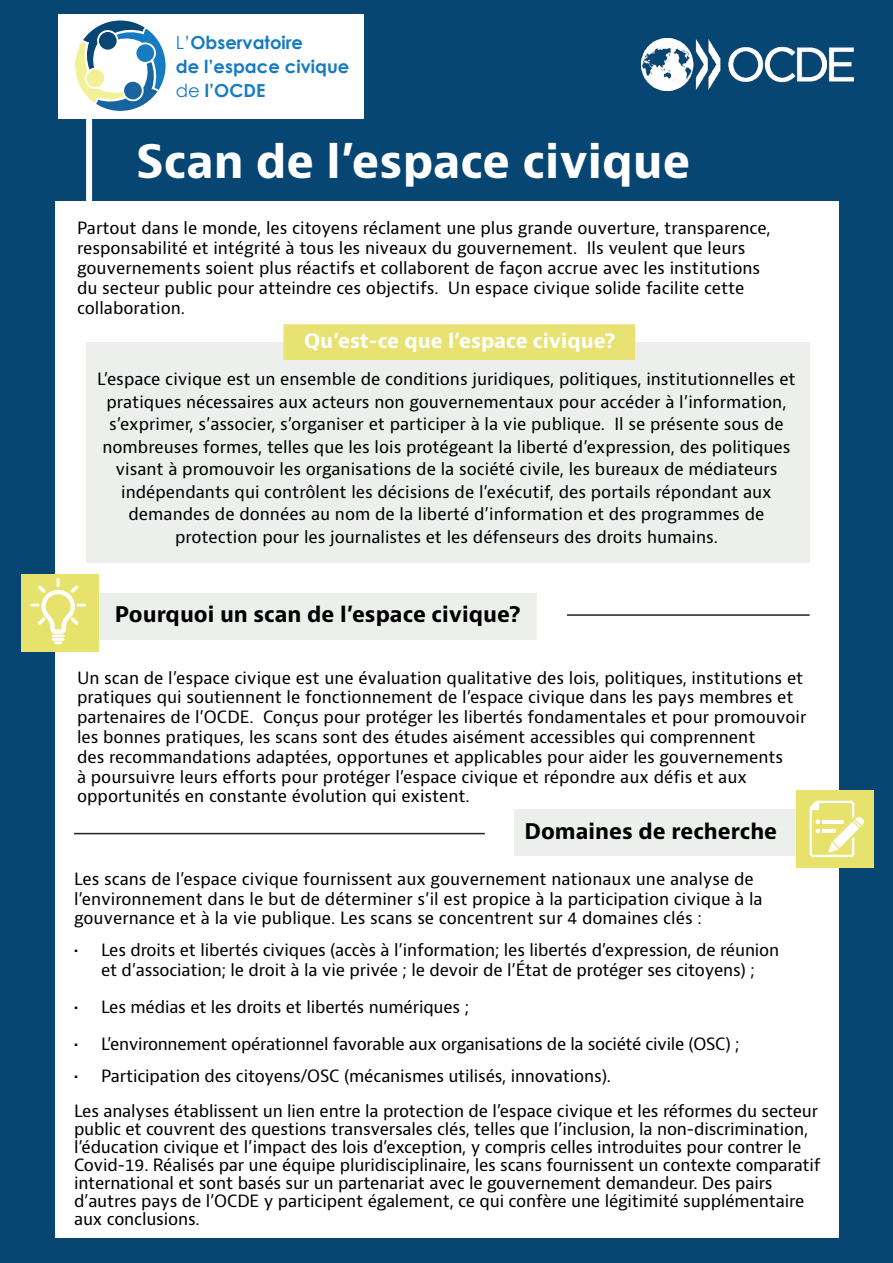
<style>
.page{position:relative;width:893px;height:1263px;background:#074673}
.page>*{position:absolute;margin:0;border:0;box-sizing:border-box;transform-origin:0 0}
.t1{font:700 45px "OECD Bernini";color:#fff}
.t2{font:700 21px "OECD Bernini";color:#000001}
.t3{font:700 19.5px "OECD Bernini";color:#fff}
.t4{font:700 18px/24px "Century Gothic";color:#177bc1}
.t5{font:16.5px/19.8px "OECD Bernini";color:#000001}
.t6{font:16.5px "OECD Bernini";letter-spacing:-.02em;color:#000001}
.s1{font-weight:400}
</style>
<div class="page">
<div style="left:55px;top:201px;width:783px;height:1036px;background:#fff"></div>
<div style="left:86px;top:342px;width:724px;height:220px;background:#edefed"></div>
<div style="left:283px;top:324px;width:352px;height:36px;background:#e7e271;border:2px solid #e7e271"></div>
<div style="left:99px;top:593px;width:438px;height:46px;background:#edefed"></div>
<div style="left:21px;top:574px;width:78px;height:78px;background:#e7e26c"></div>
<svg style="left:30px;top:578px;width:56px;height:66px"></svg>
<div style="left:514px;top:809px;width:281px;height:46px;background:#edefed"></div>
<div style="left:796px;top:790px;width:77px;height:78px;background:#e7e26c"></div>
<hr style="left:74px;top:833px;width:411px;height:1px;background:#231f20">
<hr style="left:567px;top:614px;width:243px;height:2px;background:#231f20">
<svg style="left:810px;top:801px;width:54px;height:56px"></svg>
<div style="left:58px;top:15px;width:306px;height:104px;background:#fff"></div>
<div style="left:86px;top:115px;width:6px;height:91px;background:#fff"></div>
<svg style="left:75px;top:20px;width:91px;height:91px"></svg>
<div style="left:99px;top:32px;width:18px;height:18px;background:#084774;border-radius:50%"></div>
<div style="left:87px;top:69px;width:17px;height:18px;background:#f3f195;border-radius:50%"></div>
<img style="left:641px;top:39px;width:212px;height:52px">
<p class="t4" style="left:176px;top:30px;width:175px"><span class="s1">L’</span>Observatoire<br>de l’espace civique <span class="s1">de</span> l’OCDE</p>
<p class="t1" style="left:136px;top:133px;width:556px">Scan de l’espace civique</p>
<p class="t5" style="left:77px;top:219px;width:695px">Partout dans le monde, les citoyens réclament une plus grande ouverture, transparence, responsabilité et intégrité à tous les niveaux du gouvernement. Ils veulent que leurs gouvernements soient plus réactifs et collaborent de façon accrue avec les institutions du secteur public pour atteindre ces objectifs. Un espace civique solide facilite cette collaboration.</p>
<p class="t3" style="left:304px;top:328px;width:313px">Qu’est-ce que l’espace civique?</p>
<p class="t5" style="left:97px;top:368px;width:700px;line-height:22.5px;text-align:center">L’espace civique est un ensemble de conditions juridiques, politiques, institutionnelles et pratiques nécessaires aux acteurs non gouvernementaux pour accéder à l’information, s’exprimer, s’associer, s’organiser et participer à la vie publique. Il se présente sous de nombreuses formes, telles que les lois protégeant la liberté d’expression, des politiques visant à promouvoir les organisations de la société civile, les bureaux de médiateurs indépendants qui contrôlent les décisions de l’exécutif, des portails répondant aux demandes de données au nom de la liberté d’information et des programmes de protection pour les journalistes et les défenseurs des droits humains.</p>
<p class="t2" style="left:115px;top:601px;width:407px">Pourquoi un scan de l’espace civique?</p>
<p class="t5" style="left:77px;top:668px;width:731px">Un scan de l’espace civique est une évaluation qualitative des lois, politiques, institutions et pratiques qui soutiennent le fonctionnement de l’espace civique dans les pays membres et partenaires de l’OCDE. Conçus pour protéger les libertés fondamentales et pour promouvoir les bonnes pratiques, les scans sont des études aisément accessibles qui comprennent<br>des recommandations adaptées, opportunes et applicables pour aider les gouvernements<br>à poursuivre leurs efforts pour protéger l’espace civique et répondre aux défis et aux opportunités en constante évolution qui existent.</p>
<p class="t2" style="left:524px;top:817px;width:254px">Domaines de recherche</p>
<p class="t5" style="left:74px;top:869px;width:690px">Les scans de l’espace civique fournissent aux gouvernement nationaux une analyse de l’environnement dans le but de déterminer s’il est propice à la participation civique à la gouvernance et à la vie publique. Les scans se concentrent sur 4 domaines clés :</p>
<p class="t5" style="left:74px;top:941px;width:707px;text-align:center">• Les droits et libertés civiques (accès à l’information; les libertés d’expression, de réunion et d’association; le droit à la vie privée ; le devoir de l’État de protéger ses citoyens) ;</p>
<p class="t5" style="left:74px;top:997px;width:397px">• Les médias et les droits et libertés numériques ;</p>
<p class="t6" style="left:74px;top:1033px;width:667px">• L’environnement opérationnel favorable aux organisations de la société civile (OSC) ;</p>
<p class="t5" style="left:74px;top:1066px;width:538px">• Participation des citoyens/OSC (mécanismes utilisés, innovations).</p>
<p class="t5" style="left:74px;top:1102px;width:748px;line-height:18px">Les analyses établissent un lien entre la protection de l’espace civique et les réformes du secteur public et couvrent des questions transversales clés, telles que l’inclusion, la non-discrimination, l’éducation civique et l’impact des lois d’exception, y compris celles introduites pour contrer le Covid-19. Réalisés par une équipe pluridisciplinaire, les scans fournissent un contexte comparatif international et sont basés sur un partenariat avec le gouvernement demandeur. Des pairs d’autres pays de l’OCDE y participent également, ce qui confère une légitimité supplémentaire aux conclusions.</p>
</div>
